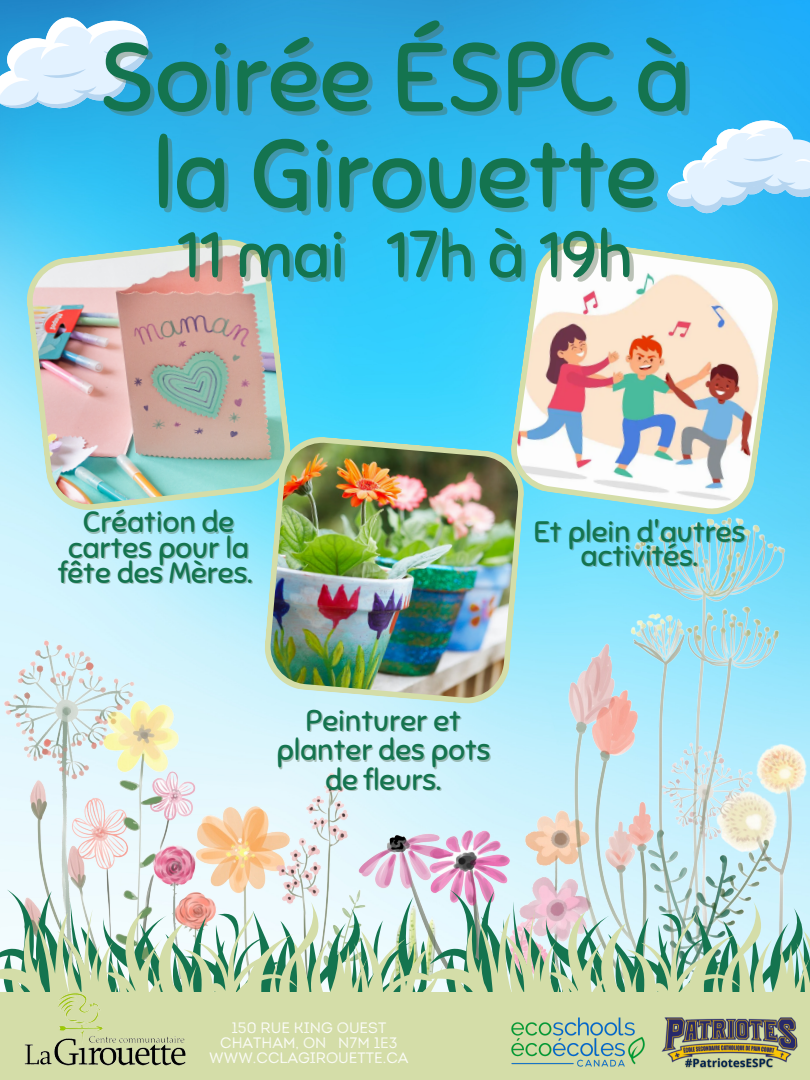
<style>
.page{position:relative;width:810px;height:1080px;background:#fff}
.page>*{position:absolute;margin:0;border:0;box-sizing:border-box;transform-origin:0 0}
.t1{font:96.81px/96.6px "Sniglet";color:#14744f;text-align:center}
.t2{font:64.94px "Sniglet";color:#14744f}
.t3{font:29.56px/25.3px "Sniglet";color:#14744f;text-align:center}
.t4{font:15.12px/15px "Intro Rust Book Base L";color:#fff;text-align:center}
</style>
<div class="page">
<img style="left:0;top:0;width:810px;height:435px">
<img style="left:0;top:435px;width:810px;height:466px">
<svg style="left:0;top:889px;width:427px;height:12px;fill:#effafe"></svg>
<svg style="left:0;top:901px;width:423px;height:91px"></svg>
<svg style="left:430px;top:889px;width:380px;height:12px;fill:#d6f2fc"></svg>
<svg style="left:423px;top:901px;width:387px;height:91px"></svg>
<div style="left:0;top:992px;width:810px;height:88px;background:#d4dda8"></div>
<img style="left:20px;top:980px;width:189px;height:86px">
<img style="left:612px;top:926px;width:198px;height:143px">
<img style="left:24px;top:237px;width:269px;height:276px">
<img style="left:263px;top:435px;width:263px;height:270px">
<svg style="left:508px;top:238px;width:273px;height:279px"></svg>
<img style="left:511px;top:1017px;width:134px;height:50px">
<svg style="left:0;top:0;width:156px;height:122px"></svg>
<svg style="left:658px;top:104px;width:152px;height:117px"></svg>
<h1 class="t1" style="left:99px;top:30px;width:594px">Soirée ÉSPC à la Girouette</h1>
<h2 class="t2" style="left:177px;top:215px;width:458px">11 mai 17h à 19h</h2>
<p class="t3" style="left:59px;top:510px;width:195px">Création de cartes pour la fête des Mères.</p>
<p class="t3" style="left:533px;top:520px;width:213px;line-height:24.4px">Et plein d'autres activités.</p>
<p class="t3" style="left:276px;top:706px;width:215px;line-height:29.5px">Peinturer et planter des pots de fleurs.</p>
<p class="t4" style="left:209px;top:1020px;width:201px">150 RUE KING OUEST<br>CHATHAM, ON N7M 1E3<br>WWW.CCLAGIROUETTE.CA</p>
</div>
